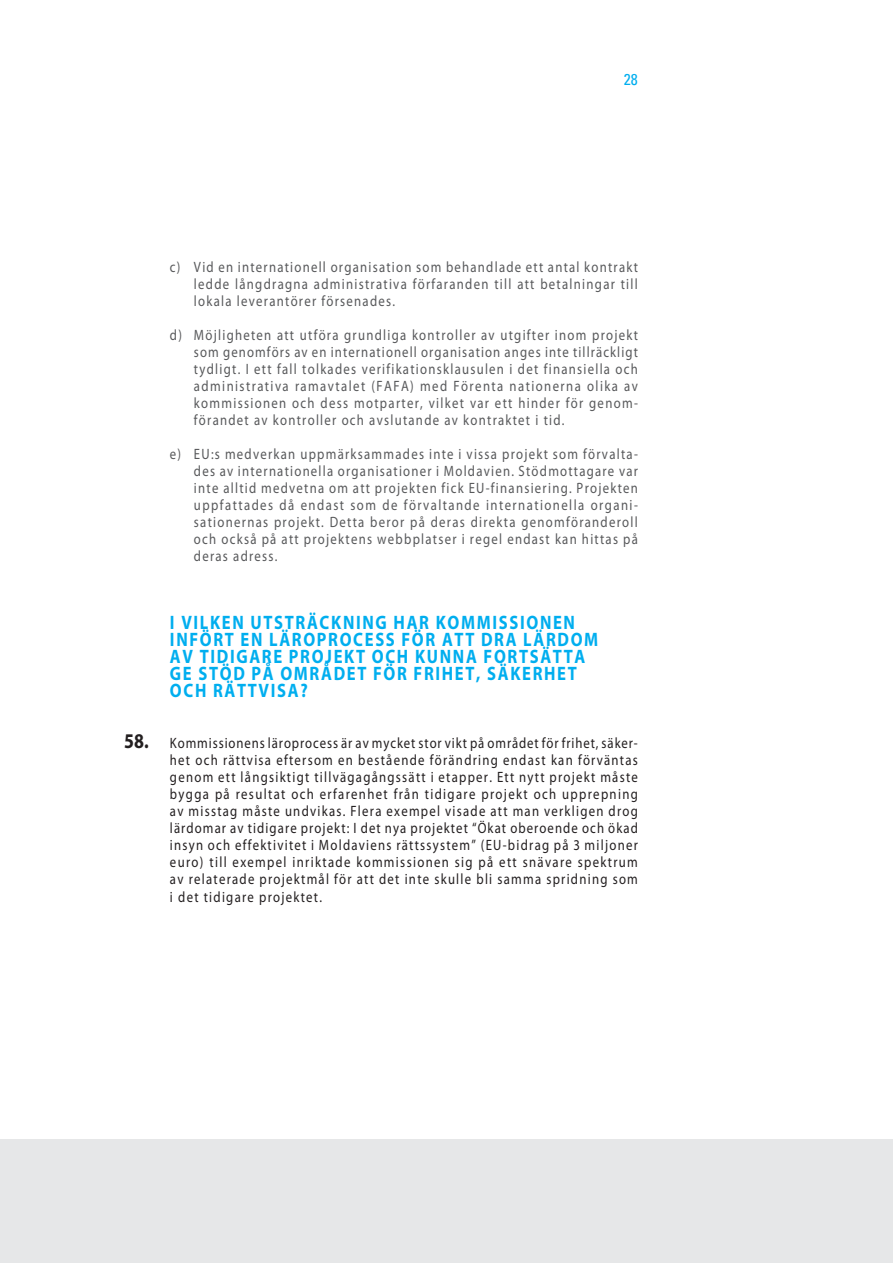
<style>
.page{position:relative;width:893px;height:1263px;background:#fff}
.page>*{position:absolute;margin:0;border:0;box-sizing:border-box;transform-origin:0 0}
.t1{font:700 19.5px/17px "Myriad Pro";letter-spacing:.1em;color:#00aeef;scale:.85 1}
.t2{font:condensed 15.75px "Univers";color:#00aeef}
.t3{font:15px/17px "Myriad Pro";letter-spacing:.1em;color:#58595b;text-align:justify;scale:.85 1}
.t4{font:15px/17px "Myriad Pro";letter-spacing:.1em;color:#231f20;text-align:justify;scale:.85 1}
.s1{font-weight:700;font-size:21px}
</style>
<div class="page">
<div style="left:0;top:1140px;width:892px;height:123px;background:#e6e7e8"></div>
<p class="t2" style="left:624px;top:74px;width:15px">28</p>
<p class="t3" style="left:194px;top:260px;width:523px;text-indent:-24px">c) Vid en internationell organisation som behandlade ett antal kontrakt ledde långdragna administrativa förfaranden till att betalningar till lokala leverantörer försenades.</p>
<p class="t3" style="left:194px;top:328px;width:524px;text-indent:-24px">d) Möjligheten att utföra grundliga kontroller av utgifter inom projekt som genomförs av en internationell organisation anges inte tillräckligt tydligt. I ett fall tolkades verifikationsklausulen i det finansiella och administrativa ramavtalet (FAFA) med Förenta nationerna olika av kommissionen och dess motparter, vilket var ett hinder för genom&shy;förandet av kontroller och avslutande av kontraktet i tid.</p>
<p class="t3" style="left:194px;top:447px;width:524px;text-indent:-24px">e) EU:s medverkan uppmärksammades inte i vissa projekt som förvalta&shy;des av internationella organisationer i Moldavien. Stödmottagare var inte alltid medvetna om att projekten fick EU-finansiering. Projekten uppfattades då endast som de förvaltande internationella organi&shy;sationernas projekt. Detta beror på deras direkta genomföranderoll och också på att projektens webbplatser i regel endast kan hittas på deras adress.</p>
<h1 class="t1" style="left:170px;top:616px;width:505px">I VILKEN UTSTRÄCKNING HAR KOMMISSIONEN INFÖRT EN LÄROPROCESS FÖR ATT DRA LÄRDOM AV TIDIGARE PROJEKT OCH KUNNA FORTSÄTTA GE STÖD PÅ OMRÅDET FÖR FRIHET, SÄKERHET OCH RÄTTVISA?</h1>
<p class="t4" style="left:170px;top:736px;width:552px;text-indent:-46px"><span class="s1">58.</span> Kommissionens läroprocess är av mycket stor vikt på området för frihet, säker&shy;het och rättvisa eftersom en bestående förändring endast kan förväntas genom ett långsiktigt tillvägagångssätt i etapper. Ett nytt projekt måste bygga på resultat och erfarenhet från tidigare projekt och upprepning av misstag måste undvikas. Flera exempel visade att man verkligen drog lärdomar av tidigare projekt: I det nya projektet “Ökat oberoende och ökad insyn och effektivitet i Moldaviens rättssystem” (EU-bidrag på 3 miljoner euro) till exempel inriktade kommissionen sig på ett snävare spektrum av relaterade projektmål för att det inte skulle bli samma spridning som i det tidigare projektet.</p>
</div>
